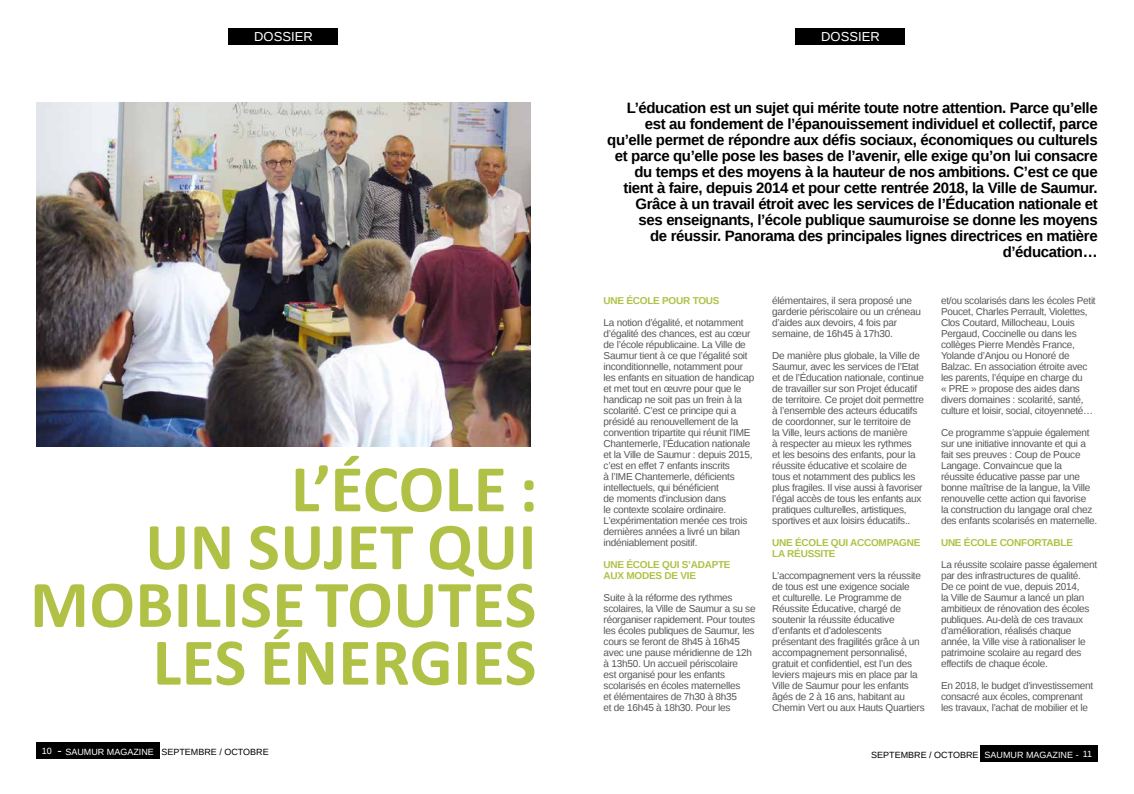
<style>
.page{position:relative;width:1134px;height:794px;background:#fff}
.page>*{position:absolute;margin:0;border:0;box-sizing:border-box;transform-origin:0 0}
.t1{font:700 67.3px/57.8px "Calibri";letter-spacing:.01em;color:#b0c145;text-align:right}
.t2{font:700 15px/16px "Liberation Sans";letter-spacing:-.025em;color:#000;text-align:right}
.t3{font:13px "Liberation Sans";color:#fff}
.t4{font:10px/11px "Liberation Sans";letter-spacing:-.025em;color:#575756}
.t5{font:700 10px/11px "Liberation Sans";letter-spacing:-.025em;color:#b0c145}
.t6{font:9px "Liberation Sans";color:#000}
.t7{font:9px "Liberation Sans";color:#fff}
.s1{font-size:13px;color:#fff}
.s2{color:#fff}
</style>
<div class="page">
<div style="left:36px;top:742px;width:123px;height:16px;background:#000"></div>
<div style="left:980px;top:745px;width:118px;height:16px;background:#000"></div>
<div style="left:229px;top:28px;width:109px;height:16px;background:#000"></div>
<div style="left:796px;top:28px;width:109px;height:16px;background:#000"></div>
<img style="left:36px;top:102px;width:494px;height:344px">
<h3 class="t3" style="left:254px;top:29px;width:60px">DOSSIER</h3>
<h3 class="t3" style="left:821px;top:29px;width:60px">DOSSIER</h3>
<h1 class="t1" style="left:30px;top:457px;width:509px">L’ÉCOLE :<br>UN SUJET QUI<br>MOBILISE TOUTES<br>LES ÉNERGIES</h1>
<p class="t2" style="left:607px;top:99px;width:492px">L’éducation est un sujet qui mérite toute notre attention. Parce qu’elle est au fondement de l’épanouissement individuel et collectif, parce qu’elle permet de répondre aux défis sociaux, économiques ou culturels et parce qu’elle pose les bases de l’avenir, elle exige qu’on lui consacre du temps et des moyens à la hauteur de nos ambitions. C’est ce que tient à faire, depuis 2014 et pour cette rentrée 2018, la Ville de Saumur.<br>Grâce à un travail étroit avec les services de l’Éducation nationale et<br>ses enseignants, l’école publique saumuroise se donne les moyens<br>de réussir. Panorama des principales lignes directrices en matière d’éducation…</p>
<p class="t5" style="left:604px;top:294px;width:117px">UNE ÉCOLE POUR TOUS</p>
<p class="t4" style="left:604px;top:317px;width:152px">La notion d’égalité, et notamment d’égalité des chances, est au cœur de l’école républicaine. La Ville de Saumur tient à ce que l’égalité soit inconditionnelle, notamment pour les enfants en situation de handicap et met tout en œuvre pour que le handicap ne soit pas un frein à la scolarité. C’est ce principe qui a présidé au renouvellement de la convention tripartite qui réunit l’IME Chantemerle, l’Éducation nationale et la Ville de Saumur : depuis 2015, c’est en effet 7 enfants inscrits<br>à l’IME Chantemerle, déficients intellectuels, qui bénéficient<br>de moments d’inclusion dans<br>le contexte scolaire ordinaire.<br>L’expérimentation menée ces trois dernières années a livré un bilan indéniablement positif.</p>
<p class="t5" style="left:604px;top:558px;width:128px">UNE ÉCOLE QUI S’ADAPTE<br>AUX MODES DE VIE</p>
<p class="t4" style="left:604px;top:592px;width:153px">Suite à la réforme des rythmes scolaires, la Ville de Saumur a su se réorganiser rapidement. Pour toutes les écoles publiques de Saumur, les cours se feront de 8h45 à 16h45 avec une pause méridienne de 12h à 13h50. Un accueil périscolaire<br>est organisé pour les enfants scolarisés en écoles maternelles<br>et élémentaires de 7h30 à 8h35<br>et de 16h45 à 18h30. Pour les</p>
<p class="t4" style="left:772px;top:295px;width:150px">élémentaires, il sera proposé une garderie périscolaire ou un créneau d’aides aux devoirs, 4 fois par semaine, de 16h45 à 17h30.</p>
<p class="t4" style="left:772px;top:350px;width:153px">De manière plus globale, la Ville de Saumur, avec les services de l’Etat et de l’Éducation nationale, continue de travailler sur son Projet éducatif de territoire. Ce projet doit permettre à l’ensemble des acteurs éducatifs de coordonner, sur le territoire de<br>la Ville, leurs actions de manière<br>à respecter au mieux les rythmes<br>et les besoins des enfants, pour la réussite éducative et scolaire de tous et notamment des publics les plus fragiles. Il vise aussi à favoriser l’égal accès de tous les enfants aux pratiques culturelles, artistiques, sportives et aux loisirs éducatifs..</p>
<p class="t5" style="left:772px;top:536px;width:150px">UNE ÉCOLE QUI ACCOMPAGNE<br>LA RÉUSSITE</p>
<p class="t4" style="left:772px;top:570px;width:154px">L’accompagnement vers la réussite de tous est une exigence sociale<br>et culturelle. Le Programme de<br>Réussite Éducative, chargé de soutenir la réussite éducative d’enfants et d’adolescents présentant des fragilités grâce à un accompagnement personnalisé, gratuit et confidentiel, est l’un des leviers majeurs mis en place par la<br>Ville de Saumur pour les enfants âgés de 2 à 16 ans, habitant au<br>Chemin Vert ou aux Hauts Quartiers</p>
<p class="t4" style="left:941px;top:295px;width:156px">et/ou scolarisés dans les écoles Petit Poucet, Charles Perrault, Violettes, Clos Coutard, Millocheau, Louis Pergaud, Coccinelle ou dans les collèges Pierre Mendès France, Yolande d’Anjou ou Honoré de Balzac. En association étroite avec les parents, l’équipe en charge du<br>« PRE » propose des aides dans divers domaines : scolarité, santé, culture et loisir, social, citoyenneté…</p>
<p class="t4" style="left:941px;top:427px;width:158px">Ce programme s’appuie également sur une initiative innovante et qui a fait ses preuves : Coup de Pouce Langage. Convaincue que la réussite éducative passe par une bonne maîtrise de la langue, la Ville renouvelle cette action qui favorise<br>la construction du langage oral chez des enfants scolarisés en maternelle.</p>
<p class="t5" style="left:941px;top:536px;width:134px">UNE ÉCOLE CONFORTABLE</p>
<p class="t4" style="left:941px;top:559px;width:158px">La réussite scolaire passe également par des infrastructures de qualité.<br>De ce point de vue, depuis 2014,<br>la Ville de Saumur a lancé un plan ambitieux de rénovation des écoles publiques. Au-delà de ces travaux d’amélioration, réalisés chaque année, la Ville vise à rationaliser le patrimoine scolaire au regard des effectifs de chaque école.</p>
<p class="t4" style="left:941px;top:680px;width:154px">En 2018, le budget d’investissement consacré aux écoles, comprenant les travaux, l’achat de mobilier et le</p>
<p class="t7" style="left:42px;top:746px;width:12px">10</p>
<p class="t7" style="left:1083px;top:748px;width:11px">11</p>
<p class="t6" style="left:57px;top:746px;width:213px"><span class="s1">-</span> <span class="s2">SAUMUR MAGAZINE</span> SEPTEMBRE / OCTOBRE</p>
<p class="t6" style="left:871px;top:749px;width:209px">SEPTEMBRE / OCTOBRE <span class="s2">SAUMUR MAGAZINE -</span></p>
</div>
